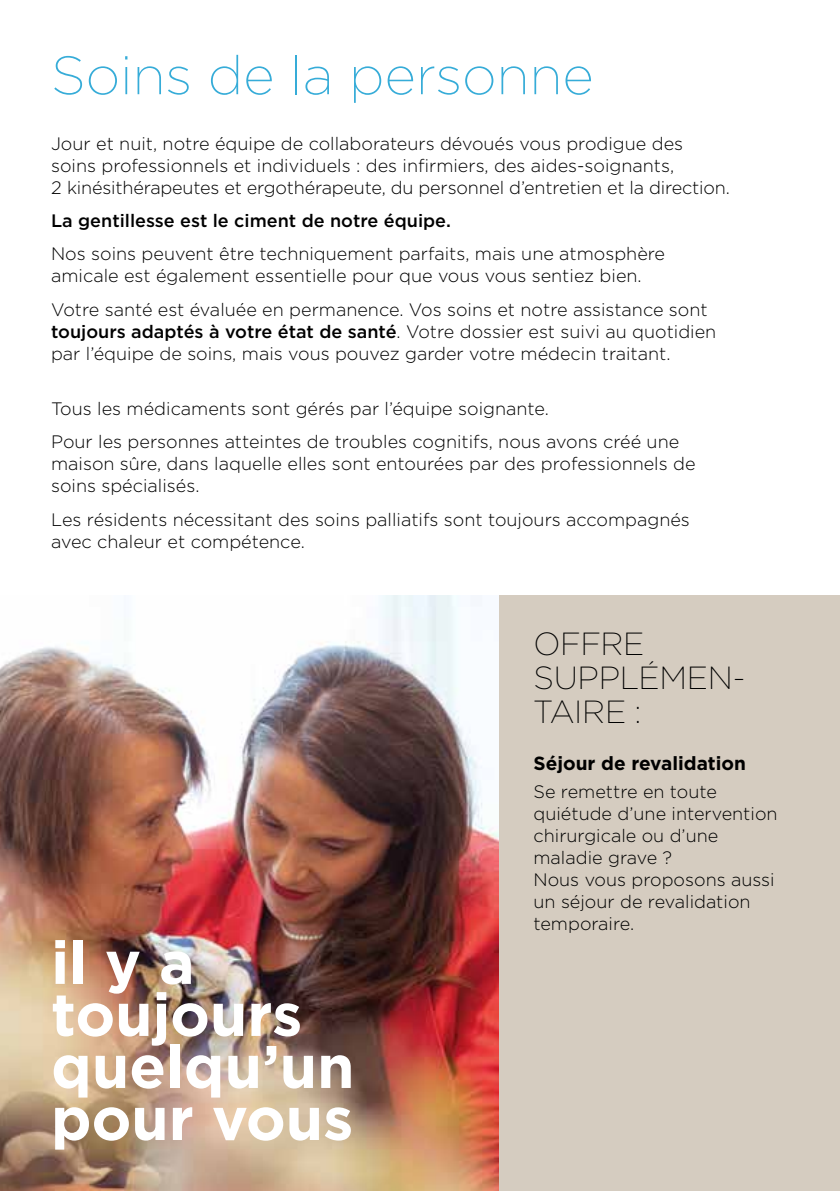
<style>
.page{position:relative;width:840px;height:1191px;background:#fff}
.page>*{position:absolute;margin:0;border:0;box-sizing:border-box;transform-origin:0 0}
.t1{font:700 60px/52px "Gotham";letter-spacing:-.005em;color:#fff}
.t2{font:200 54px "Gotham";color:#36acd8}
.t3{font:200 32px/34px "Gotham";letter-spacing:-.01em;color:#000}
.t4{font:700 19px "Gotham";color:#000}
.t5{font:300 18px/22px "Gotham";color:#000}
.t6{font:500 18px "Gotham";color:#000}
.s1{font-weight:500}
</style>
<div class="page">
<div style="left:466px;top:595px;width:373px;height:596px;background:#d5ccc0"></div>
<img style="left:0;top:595px;width:497px;height:596px">
<h2 class="t2" style="left:51px;top:42px;width:544px">Soins de la personne</h2>
<p class="t5" style="left:51px;top:132px;width:680px">Jour et nuit, notre équipe de collaborateurs dévoués vous prodigue des soins professionnels et individuels : des infirmiers, des aides-soignants,<br>2 kinésithérapeutes et ergothérapeute, du personnel d’entretien et la direction.</p>
<p class="t6" style="left:51px;top:209px;width:401px">La gentillesse est le ciment de notre équipe.</p>
<p class="t5" style="left:51px;top:242px;width:615px">Nos soins peuvent être techniquement parfaits, mais une atmosphère amicale est également essentielle pour que vous vous sentiez bien.</p>
<p class="t5" style="left:51px;top:298px;width:666px">Votre santé est évaluée en permanence. Vos soins et notre assistance sont <span class="s1">toujours adaptés à votre état de santé</span>. Votre dossier est suivi au quotidien par l’équipe de soins, mais vous pouvez garder votre médecin traitant.</p>
<p class="t5" style="left:51px;top:391px;width:629px;line-height:33.4px">Tous les médicaments sont gérés par l’équipe soignante.<br>Pour les personnes atteintes de troubles cognitifs, nous avons créé une</p>
<p class="t5" style="left:51px;top:452px;width:645px">maison sûre, dans laquelle elles sont entourées par des professionnels de soins spécialisés.</p>
<p class="t5" style="left:51px;top:508px;width:640px">Les résidents nécessitant des soins palliatifs sont toujours accompagnés avec chaleur et compétence.</p>
<h1 class="t1" style="left:51px;top:936px;width:305px">il y a toujours quelqu’un pour vous</h1>
<h3 class="t3" style="left:533px;top:626px;width:213px">OFFRE<br>SUPPLÉMEN-<br>TAIRE :</h3>
<p class="t4" style="left:533px;top:750px;width:214px">Séjour de revalidation</p>
<p class="t5" style="left:533px;top:779px;width:245px">Se remettre en toute quiétude d’une intervention chirurgicale ou d’une maladie grave ?<br>Nous vous proposons aussi un séjour de revalidation temporaire.</p>
</div>
